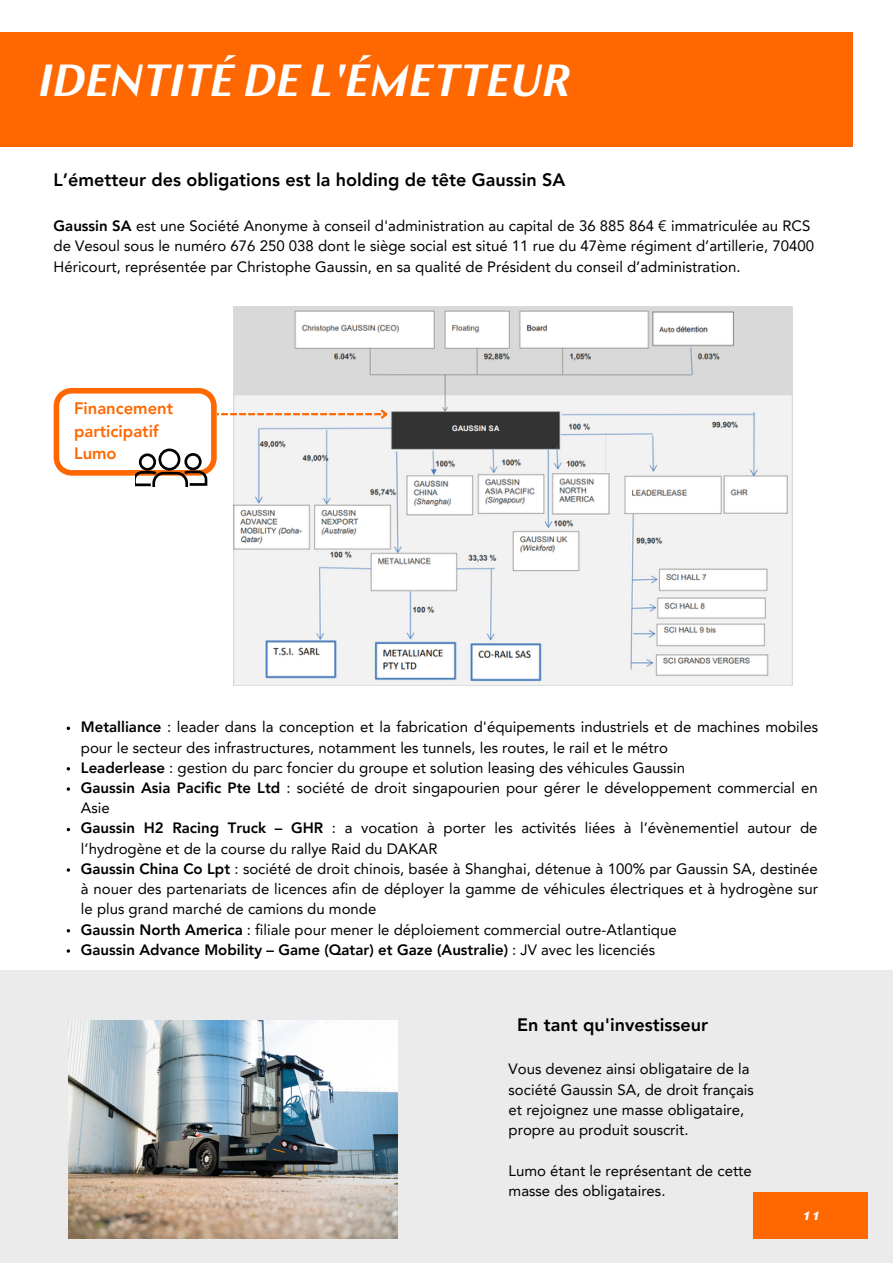
<style>
.page{position:relative;width:893px;height:1264px;background:#fff}
.page>*{position:absolute;margin:0;border:0;box-sizing:border-box;transform-origin:0 0}
.t1{font:italic 600 45px "Chap";color:#fff}
.t2{font:800 18px "Avenir LT Pro";color:#000}
.t3{font:800 16.5px/22.6px "Avenir LT Pro";color:#ff6700}
.t4{font:italic 600 16.5px "Chap";color:#fff}
.t5{font:15px/20.2px "Avenir LT Pro";color:#000}
.t6{font:800 15px "Avenir LT Pro";color:#000}
.s1{font-weight:800}
.s2{font-weight:400}
</style>
<div class="page">
<div style="left:0;top:969px;width:892px;height:293px;background:#ebebeb"></div>
<div style="left:752px;top:1192px;width:115px;height:46px;background:#ff6700"></div>
<div style="left:0;top:32px;width:852px;height:114px;background:#ff6700"></div>
<img style="left:69px;top:1020px;width:328px;height:218px">
<img style="left:233px;top:306px;width:559px;height:379px">
<svg style="left:54px;top:388px;width:336px;height:98px"></svg>
<div style="left:139px;top:453px;width:17px;height:17px;border:3px solid #000;border-radius:50%"></div>
<svg style="left:67px;top:726px;width:3px;height:4px"></svg>
<p class="t1" style="left:38px;top:62px;width:534px">IDENTITÉ DE L'ÉMETTEUR</p>
<p class="t2" style="left:54px;top:173px;width:513px">L’émetteur des obligations est la holding de tête Gaussin SA</p>
<p class="t5" style="left:54px;top:217px;width:761px"><span class="s1">Gaussin SA</span> est une Société Anonyme à conseil d'administration au capital de 36 885 864 € immatriculée au RCS de Vesoul sous le numéro 676 250 038 dont le siège social est situé 11 rue du 47ème régiment d’artillerie, 70400<br>Héricourt, représentée par Christophe Gaussin, en sa qualité de Président du conseil d’administration.</p>
<p class="t3" style="left:74px;top:398px;width:101px">Financement</p>
<p class="t3" style="left:74px;top:421px;width:86px">participatif<br>Lumo</p>
<p class="t5" style="left:81px;top:718px;width:738px"><span class="s1">Metalliance</span> : leader dans la conception et la fabrication d'équipements industriels et de machines mobiles pour le secteur des infrastructures, notamment les tunnels, les routes, le rail et le métro</p>
<p class="t5" style="left:81px;top:758px;width:605px"><span class="s1">Leaderlease</span> : gestion du parc foncier du groupe et solution leasing des véhicules Gaussin</p>
<p class="t5" style="left:81px;top:779px;width:738px"><span class="s1">Gaussin Asia Pacific Pte Ltd</span> : société de droit singapourien pour gérer le développement commercial en<br>Asie</p>
<p class="t5" style="left:81px;top:819px;width:738px"><span class="s1">Gaussin H2 Racing Truck – GHR</span> : a vocation à porter les activités liées à l’évènementiel autour de l’hydrogène et de la course du rallye Raid du DAKAR</p>
<p class="t5" style="left:81px;top:860px;width:738px;text-align:justify"><span class="s1">Gaussin China Co Lpt</span> : société de droit chinois, basée à Shanghai, détenue à 100% par Gaussin SA, destinée à nouer des partenariats de licences afin de déployer la gamme de véhicules électriques et à hydrogène sur le plus grand marché de camions du monde</p>
<p class="t5" style="left:81px;top:920px;width:597px"><span class="s1">Gaussin North America</span> : filiale pour mener le déploiement commercial outre-Atlantique</p>
<p class="t6" style="left:81px;top:943px;width:575px">Gaussin Advance Mobility – Game (Qatar) et Gaze (Australie) <span class="s2">: JV avec les licenciés</span></p>
<p class="t2" style="left:517px;top:1017px;width:192px">En tant qu'investisseur</p>
<p class="t5" style="left:508px;top:1060px;width:247px">Vous devenez ainsi obligataire de la société Gaussin SA, de droit français et rejoignez une masse obligataire, propre au produit souscrit.</p>
<p class="t5" style="left:508px;top:1161px;width:245px">Lumo étant le représentant de cette masse des obligataires.</p>
<p class="t4" style="left:803px;top:1207px;width:18px">11</p>
</div>
